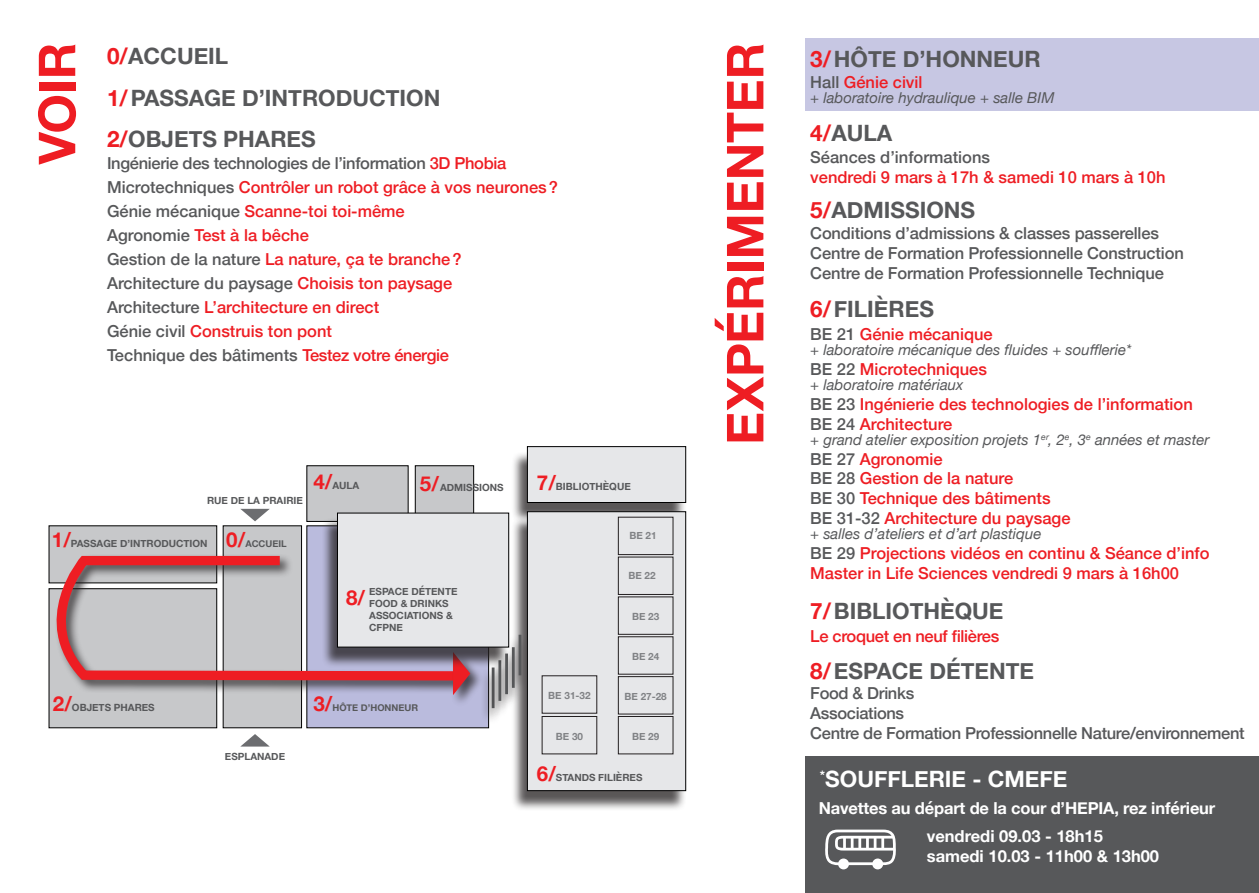
<style>
.page{position:relative;width:1259px;height:893px;background:#fff}
.page>*{position:absolute;margin:0;border:0;box-sizing:border-box;transform-origin:0 0}
.t1{font:700 51px "Helvetica Neue";letter-spacing:-.005em;color:#ee1d23}
.t2{font:700 22.5px "Helvetica Neue";color:#57585a}
.t3{font:700 22.5px "Helvetica Neue";color:#fff}
.t4{font:700 20.55px "Helvetica Neue";color:#ee1d23}
.t5{font:500 16.5px/24px "Helvetica Neue";color:#ee1d23}
.t6{font:500 16.5px/19.8px "Helvetica Neue";letter-spacing:-.01em;color:#57585a}
.t7{font:700 16.5px/19.8px "Helvetica Neue";letter-spacing:-.01em;color:#fff}
.t8{font:500 16.5px "Helvetica Neue";letter-spacing:-.02em;color:#ee1d23}
.t9{font:italic 15px "Helvetica Neue";color:#57585a}
.t10{font:700 9.9px/11.9px "Helvetica Neue";color:#57585a}
.t11{font:700 9.9px "Helvetica Neue";color:#808285}
.t12{font:700 9.3px "Helvetica Neue";color:#57585a}
.s1{color:#ee1d23}
.s2{color:#57585a}
.s3{font-size:20.55px;color:#ee1d23}
</style>
<div class="page">
<div style="left:805px;top:757px;width:454px;height:136px;background:#57585a"></div>
<div style="left:307px;top:466px;width:101px;height:56px;background:#c7c8ca"></div>
<div style="left:415px;top:466px;width:59px;height:56px;background:#c7c8ca;border:1px solid #000"></div>
<div style="left:511px;top:451px;width:175px;height:72px;background:#231f20;opacity:.75"></div>
<div style="left:527px;top:446px;width:159px;height:57px;background:#e6e7e9;border:1px solid #000"></div>
<div style="left:223px;top:526px;width:79px;height:202px;background:#c7c8ca"></div>
<div style="left:49px;top:526px;width:168px;height:57px;background:#c7c8ca"></div>
<div style="left:49px;top:589px;width:168px;height:139px;background:#c7c8ca"></div>
<div style="left:307px;top:526px;width:182px;height:202px;background:#babbdd"></div>
<div style="left:511px;top:516px;width:175px;height:296px;background:#231f20;opacity:.75"></div>
<div style="left:527px;top:512px;width:159px;height:279px;background:#e6e7e9;border:1px solid #000"></div>
<div style="left:480px;top:667px;width:21px;height:58px;background:#231f20;opacity:.75"></div>
<div style="left:507px;top:634px;width:21px;height:58px;background:#231f20;opacity:.75"></div>
<hr style="left:518px;top:635px;width:3px;height:40px;background:#57585a">
<div style="left:501px;top:647px;width:21px;height:58px;background:#231f20;opacity:.75"></div>
<hr style="left:512px;top:647px;width:3px;height:41px;background:#57585a">
<div style="left:494px;top:653px;width:21px;height:58px;background:#231f20;opacity:.75"></div>
<div style="left:487px;top:660px;width:21px;height:58px;background:#231f20;opacity:.75"></div>
<hr style="left:498px;top:660px;width:3px;height:41px;background:#57585a">
<div style="left:54px;top:554px;width:414px;height:141px;background:#231f20;opacity:.75"></div>
<svg style="left:48px;top:551px;width:403px;height:134px"></svg>
<div style="left:451px;top:651px;width:33px;height:57px;background:#231f20;opacity:.75"></div>
<svg style="left:453px;top:668px;width:17px;height:27px"></svg>
<div style="left:322px;top:518px;width:188px;height:150px;background:#231f20;opacity:.75"></div>
<div style="left:337px;top:513px;width:172px;height:134px;background:#e6e7e9;border:1px solid #000"></div>
<svg style="left:240px;top:509px;width:30px;height:12px"></svg>
<svg style="left:240px;top:734px;width:30px;height:13px"></svg>
<div style="left:618px;top:716px;width:55px;height:38px;border:1px solid #231f20"></div>
<div style="left:542px;top:716px;width:55px;height:38px;border:1px solid #231f20"></div>
<div style="left:618px;top:676px;width:55px;height:38px;border:1px solid #231f20"></div>
<div style="left:618px;top:557px;width:55px;height:38px;border:1px solid #231f20"></div>
<div style="left:618px;top:517px;width:55px;height:38px;border:1px solid #231f20"></div>
<div style="left:805px;top:38px;width:454px;height:73px;background:#c7c7e3"></div>
<svg style="left:825px;top:830px;width:71px;height:39px"></svg>
<p class="t1" style="left:17px;top:164px;width:123px;rotate:-90deg">VOIR</p>
<p class="t2" style="left:107px;top:39px;width:123px"><span class="s1">0/</span> ACCUEIL</p>
<p class="t1" style="left:705px;top:445px;width:404px;rotate:-90deg">EXPÉRIMENTER</p>
<p class="t2" style="left:107px;top:80px;width:335px"><span class="s1">1/</span>PASSAGE D’INTRODUCTION</p>
<p class="t2" style="left:107px;top:122px;width:210px"><span class="s1">2/</span> OBJETS PHARES</p>
<p class="t5" style="left:107px;top:150px;width:452px"><span class="s2">Ingénierie des technologies de l’information</span> 3D Phobia <span class="s2">Microtechniques</span> Contrôler un robot grâce à vos neurones?<br><span class="s2">Génie mécanique</span> Scanne-toi toi-même<br><span class="s2">Agronomie</span> Test à la bêche<br><span class="s2">Gestion de la nature</span> La nature, ça te branche?<br><span class="s2">Architecture du paysage</span> Choisis ton paysage<br><span class="s2">Architecture</span> L’architecture en direct<br><span class="s2">Génie civil</span> Construis ton pont<br><span class="s2">Technique des bâtiments</span> Testez votre énergie</p>
<p class="t10" style="left:207px;top:495px;width:97px">RUE DE LA PRAIRIE</p>
<p class="t10" style="left:313px;top:480px;width:47px"><span class="s3">4/</span>AULA</p>
<p class="t4" style="left:420px;top:468px;width:21px">5/</p>
<p class="t10" style="left:440px;top:481px;width:65px">ADMISSIONS</p>
<p class="t10" style="left:537px;top:481px;width:95px"><span class="s3">7/</span>BIBLIOTHÈQUE</p>
<p class="t10" style="left:52px;top:537px;width:157px"><span class="s3">1/</span>PASSAGE D’INTRODUCTION</p>
<p class="t12" style="left:226px;top:536px;width:62px"><span class="s3">0/</span>ACCUEIL</p>
<p class="t4" style="left:346px;top:581px;width:21px">8/</p>
<p class="t10" style="left:369px;top:586px;width:90px">ESPACE DÉTENTE<br>FOOD &amp; DRINKS<br>ASSOCIATIONS &amp;<br>CFPNE</p>
<p class="t10" style="left:53px;top:701px;width:103px"><span class="s3">2/</span>OBJETS PHARES</p>
<p class="t12" style="left:313px;top:700px;width:106px"><span class="s3">3/</span>HÔTE D’HONNEUR</p>
<p class="t10" style="left:225px;top:751px;width:62px">ESPLANADE</p>
<p class="t11" style="left:629px;top:528px;width:29px">BE 21</p>
<p class="t11" style="left:628px;top:568px;width:29px">BE 22</p>
<p class="t11" style="left:632px;top:609px;width:29px">BE 23</p>
<p class="t11" style="left:632px;top:649px;width:29px">BE 24</p>
<p class="t11" style="left:548px;top:688px;width:44px">BE 31-32</p>
<p class="t11" style="left:624px;top:689px;width:44px">BE 27-28</p>
<p class="t11" style="left:632px;top:729px;width:29px">BE 29</p>
<p class="t11" style="left:556px;top:729px;width:29px">BE 30</p>
<p class="t10" style="left:537px;top:772px;width:107px"><span class="s3">6/</span>STANDS FILIÈRES</p>
<p class="t2" style="left:810px;top:41px;width:232px"><span class="s1">3/</span>HÔTE D’HONNEUR</p>
<p class="t5" style="left:810px;top:69px;width:114px"><span class="s2">Hall</span> Génie civil</p>
<p class="t9" style="left:810px;top:87px;width:246px">+ laboratoire hydraulique + salle BIM</p>
<p class="t2" style="left:810px;top:115px;width:84px"><span class="s1">4/</span> AULA</p>
<p class="t5" style="left:810px;top:146px;width:357px;line-height:19.8px"><span class="s2">Séances d’informations<br></span>vendredi 9 mars à 17h &amp; samedi 10 mars à 10h</p>
<p class="t2" style="left:810px;top:192px;width:166px"><span class="s1">5/</span> ADMISSIONS</p>
<p class="t6" style="left:810px;top:222px;width:375px">Conditions d’admissions &amp; classes passerelles<br>Centre de Formation Professionnelle Construction<br>Centre de Formation Professionnelle Technique</p>
<p class="t2" style="left:810px;top:291px;width:125px"><span class="s1">6/</span>FILIÈRES</p>
<p class="t5" style="left:810px;top:321px;width:184px"><span class="s2">BE 21</span> Génie mécanique</p>
<p class="t9" style="left:810px;top:339px;width:323px">+ laboratoire mécanique des fluides + soufflerie*</p>
<p class="t5" style="left:810px;top:356px;width:178px"><span class="s2">BE 22</span> Microtechniques</p>
<p class="t9" style="left:810px;top:374px;width:155px">+ laboratoire matériaux</p>
<p class="t5" style="left:810px;top:393px;width:384px;line-height:19.8px"><span class="s2">BE 23</span> Ingénierie des technologies de l’information<br><span class="s2">BE 24</span> Architecture</p>
<p class="t9" style="left:810px;top:429px;width:401px">+ grand atelier exposition projets 1<sup>er</sup>, 2<sup>e</sup>, 3<sup>e</sup> années et master</p>
<p class="t5" style="left:810px;top:447px;width:262px;line-height:19.8px"><span class="s2">BE 27</span> Agronomie<br><span class="s2">BE 28</span> Gestion de la nature<br><span class="s2">BE 30</span> Technique des bâtiments<br><span class="s2">BE 31-32</span> Architecture du paysage</p>
<p class="t9" style="left:810px;top:523px;width:233px">+ salles d’ateliers et d’art plastique</p>
<p class="t5" style="left:810px;top:542px;width:401px;line-height:19.8px"><span class="s2">BE 29</span> Projections vidéos en continu &amp; Séance d’info<br>Master in Life Sciences vendredi 9 mars à 16h00</p>
<p class="t2" style="left:810px;top:594px;width:195px"><span class="s1">7/</span>BIBLIOTHÈQUE</p>
<p class="t8" style="left:810px;top:622px;width:190px">Le croquet en neuf filières</p>
<p class="t2" style="left:810px;top:653px;width:225px"><span class="s1">8/</span>ESPACE DÉTENTE</p>
<p class="t6" style="left:810px;top:682px;width:436px">Food &amp; Drinks<br>Associations<br>Centre de Formation Professionnelle Nature/environnement</p>
<p class="t3" style="left:820px;top:762px;width:249px"><sup>*</sup>SOUFFLERIE - CMEFE</p>
<p class="t7" style="left:819px;top:799px;width:398px">Navettes au départ de la cour d’HEPIA, rez inférieur</p>
<p class="t7" style="left:926px;top:827px;width:234px">vendredi 09.03 - 18h15 samedi 10.03 - 11h00 &amp; 13h00</p>
</div>
